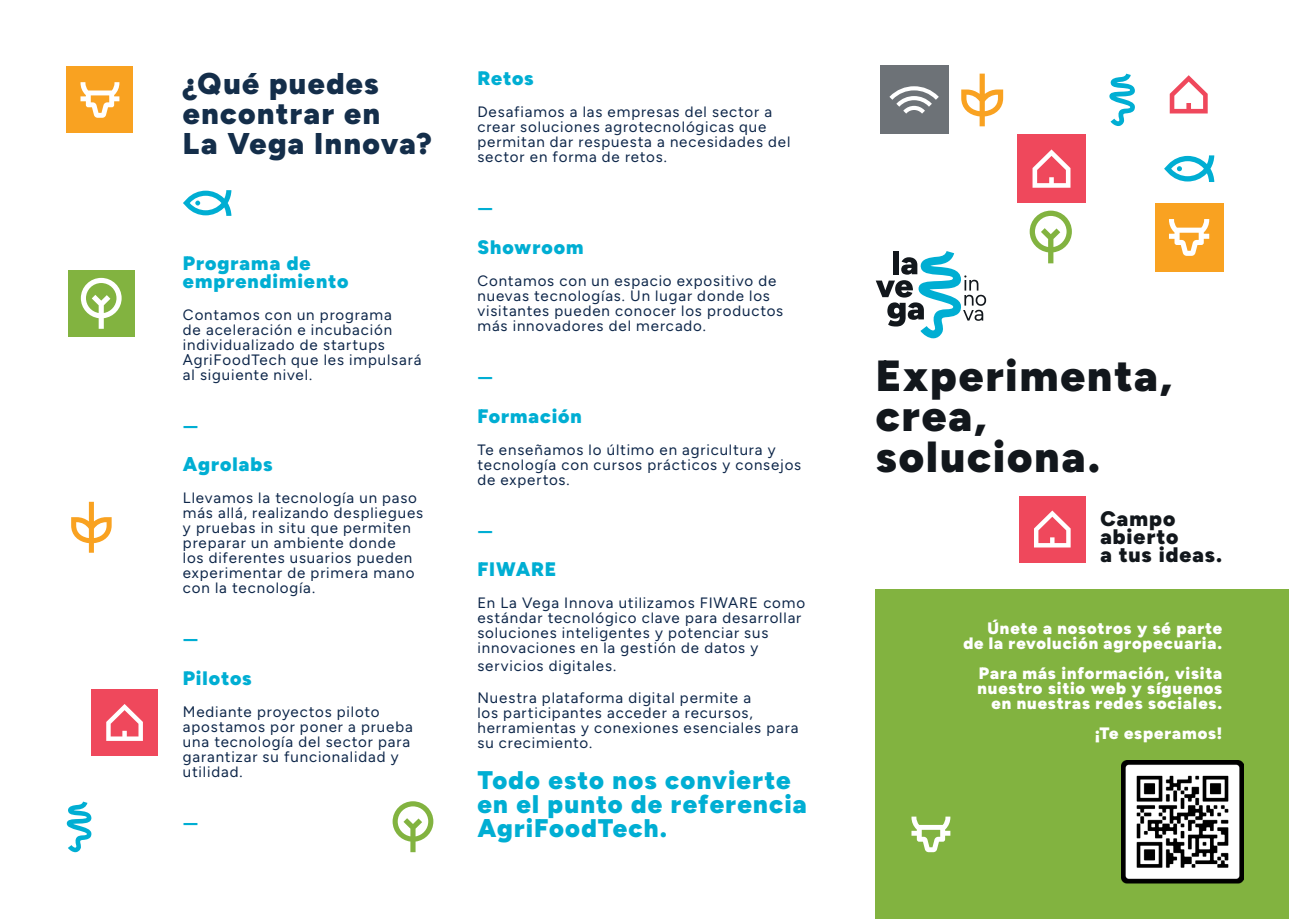
<style>
.page{position:relative;width:1289px;height:919px;background:#fff}
.page>*{position:absolute;margin:0;border:0;box-sizing:border-box;transform-origin:0 0}
.t1{font:900 43.5px/40.5px "Figtree";letter-spacing:.045em;color:#12171c}
.Quotation_12_Rob{font:900 30px/30px "Figtree";letter-spacing:.05em;color:#142e4a}
.t2{font:900 25.5px/24px "Figtree";letter-spacing:.045em;color:#00aed3}
.t3{font:900 21px/18px "Figtree";letter-spacing:.05em;color:#12171c}
.Agenda{font:900 19.5px/18px "Figtree";letter-spacing:.05em;color:#00aed3}
.Agenda-2{font:900 19.5px "Source Sans Pro";color:#00aed3}
.t4{font:900 16.5px/15px "Figtree";letter-spacing:.05em;color:#fff;text-align:right}
.Agenda-3{font:15px/15px "Figtree";letter-spacing:.06em;color:#0e274a}
</style>
<div class="page">
<div style="left:875px;top:589px;width:413px;height:329px;background:#82b340"></div>
<div style="left:67px;top:67px;width:66px;height:66px;background:#f9a221"></div>
<svg style="left:80px;top:82px;width:39px;height:36px"></svg>
<div style="left:68px;top:270px;width:66px;height:66px;background:#82b340"></div>
<svg style="left:81px;top:278px;width:41px;height:51px"></svg>
<div style="left:91px;top:689px;width:67px;height:66px;background:#ef485c"></div>
<svg style="left:106px;top:704px;width:37px;height:36px"></svg>
<svg style="left:911px;top:816px;width:39px;height:36px"></svg>
<svg style="left:183px;top:190px;width:48px;height:26px"></svg>
<svg style="left:392px;top:801px;width:41px;height:51px"></svg>
<svg style="left:71px;top:501px;width:41px;height:51px"></svg>
<svg style="left:67px;top:801px;width:25px;height:51px"></svg>
<img style="left:1121px;top:760px;width:122px;height:123px">
<div style="left:879px;top:66px;width:69px;height:68px;background:#6d7277"></div>
<svg style="left:889px;top:86px;width:49px;height:28px"></svg>
<div style="left:1017px;top:134px;width:68px;height:69px;background:#ef485c"></div>
<svg style="left:1032px;top:149px;width:38px;height:39px"></svg>
<div style="left:1154px;top:203px;width:69px;height:69px;background:#f9a221"></div>
<svg style="left:1169px;top:219px;width:40px;height:37px"></svg>
<svg style="left:1029px;top:211px;width:42px;height:52px"></svg>
<svg style="left:1169px;top:75px;width:38px;height:38px"></svg>
<svg style="left:961px;top:74px;width:42px;height:52px"></svg>
<svg style="left:1109px;top:74px;width:26px;height:52px"></svg>
<svg style="left:1164px;top:155px;width:50px;height:27px"></svg>
<div style="left:1019px;top:496px;width:66px;height:66px;background:#ef485c"></div>
<svg style="left:1034px;top:510px;width:36px;height:37px"></svg>
<svg style="left:875px;top:251px;width:111px;height:87px"></svg>
<p class="Quotation_12_Rob" style="left:183px;top:69px;width:199px">¿Qué puedes encontrar en</p>
<p class="Quotation_12_Rob" style="left:183px;top:129px;width:250px">La Vega Innova?</p>
<p class="Agenda" style="left:183px;top:254px;width:167px">Programa de emprendimiento</p>
<p class="Agenda-3" style="left:183px;top:307px;width:240px">Contamos con un programa<br>de aceleración e incubación individualizado de startups<br>AgriFoodTech que les impulsará al siguiente nivel.</p>
<p class="Agenda-2" style="left:183px;top:411px;width:17px">―</p>
<p class="Agenda" style="left:183px;top:455px;width:91px">Agrolabs</p>
<p class="Agenda-3" style="left:183px;top:490px;width:242px">Llevamos la tecnología un paso más allá, realizando despliegues y pruebas in situ que permiten preparar un ambiente donde<br>los diferentes usuarios pueden experimentar de primera mano con la tecnología.</p>
<p class="Agenda-2" style="left:183px;top:625px;width:17px">―</p>
<p class="Agenda" style="left:183px;top:669px;width:70px">Pilotos</p>
<p class="Agenda-3" style="left:183px;top:704px;width:231px">Mediante proyectos piloto apostamos por poner a prueba una tecnología del sector para garantizar su funcionalidad y utilidad.</p>
<p class="Agenda-2" style="left:183px;top:809px;width:17px">―</p>
<p class="Agenda" style="left:477px;top:70px;width:58px">Retos</p>
<p class="Agenda-3" style="left:477px;top:105px;width:314px">Desafiamos a las empresas del sector a crear soluciones agrotecnológicas que permitan dar respuesta a necesidades del sector en forma de retos.</p>
<p class="Agenda-2" style="left:477px;top:194px;width:17px">―</p>
<p class="Agenda" style="left:477px;top:238px;width:108px">Showroom</p>
<p class="Agenda-3" style="left:477px;top:273px;width:307px">Contamos con un espacio expositivo de nuevas tecnologías. Un lugar donde los visitantes pueden conocer los productos más innovadores del mercado.</p>
<p class="Agenda-2" style="left:477px;top:363px;width:17px">―</p>
<p class="Agenda" style="left:477px;top:407px;width:106px">Formación</p>
<p class="Agenda-3" style="left:477px;top:442px;width:325px">Te enseñamos lo último en agricultura y tecnología con cursos prácticos y consejos de expertos.</p>
<p class="Agenda-2" style="left:477px;top:516px;width:17px">―</p>
<p class="Agenda" style="left:477px;top:560px;width:80px">FIWARE</p>
<p class="Agenda-3" style="left:477px;top:595px;width:329px">En La Vega Innova utilizamos FIWARE como estándar tecnológico clave para desarrollar soluciones inteligentes y potenciar sus innovaciones en la gestión de datos y</p>
<p class="Agenda-3" style="left:477px;top:658px;width:140px">servicios digitales.</p>
<p class="Agenda-3" style="left:477px;top:690px;width:322px">Nuestra plataforma digital permite a<br>los participantes acceder a recursos, herramientas y conexiones esenciales para su crecimiento.</p>
<p class="t2" style="left:477px;top:768px;width:331px">Todo esto nos convierte en el punto de referencia<br>AgriFoodTech.</p>
<p class="t1" style="left:875px;top:355px;width:298px">Experimenta, crea, soluciona.</p>
<p class="t3" style="left:1100px;top:510px;width:80px">Campo abierto</p>
<p class="t3" style="left:1100px;top:546px;width:123px">a tus ideas.</p>
<p class="t4" style="left:963px;top:621px;width:260px">Únete a nosotros y sé parte de la revolución agropecuaria.</p>
<p class="t4" style="left:977px;top:666px;width:246px">Para más información, visita nuestro sitio web y síguenos en nuestras redes sociales.</p>
<p class="t4" style="left:1094px;top:726px;width:129px">¡Te esperamos!</p>
</div>
